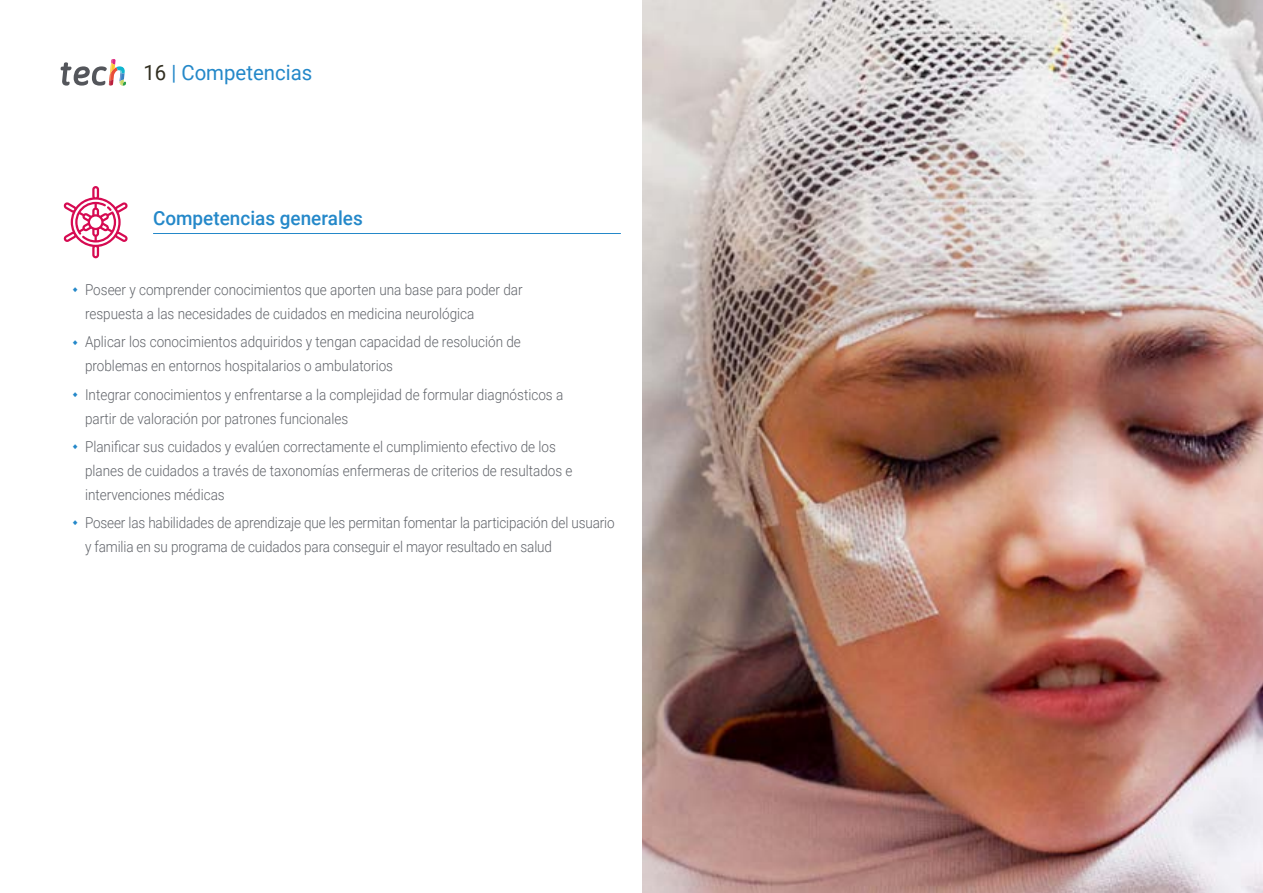
<style>
.page{position:relative;width:1263px;height:893px;background:#fff}
.page>*{position:absolute;margin:0;border:0;box-sizing:border-box;transform-origin:0 0}
.t1{font:21px "Roboto";color:#2488c9}
.t2{font:500 19.5px "Roboto";color:#2488c9}
.t3{font:300 15px/24px "Roboto";color:#61646a;scale:.9 1}
.s1{color:#312e20}
</style>
<div class="page">
<hr style="left:153px;top:233px;width:468px;height:1px;background:#2488c9">
<svg style="left:63px;top:186px;width:65px;height:72px"></svg>
<svg style="left:61px;top:59px;width:65px;height:27px"></svg>
<img style="left:642px;top:0;width:621px;height:893px">
<h1 class="t1" style="left:144px;top:57px;width:170px"><span class="s1">16</span> | Competencias</h1>
<h2 class="t2" style="left:153px;top:205px;width:211px">Competencias generales</h2>
<p class="t3" style="left:85px;top:277px;width:488px">Poseer y comprender conocimientos que aporten una base para poder dar respuesta a las necesidades de cuidados en medicina neurológica</p>
<p class="t3" style="left:85px;top:329px;width:486px">Aplicar los conocimientos adquiridos y tengan capacidad de resolución de problemas en entornos hospitalarios o ambulatorios</p>
<p class="t3" style="left:85px;top:382px;width:533px">Integrar conocimientos y enfrentarse a la complejidad de formular diagnósticos a partir de valoración por patrones funcionales</p>
<p class="t3" style="left:85px;top:434px;width:543px">Planificar sus cuidados y evalúen correctamente el cumplimiento efectivo de los planes de cuidados a través de taxonomías enfermeras de criterios de resultados e intervenciones médicas</p>
<p class="t3" style="left:85px;top:510px;width:590px">Poseer las habilidades de aprendizaje que les permitan fomentar la participación del usuario y familia en su programa de cuidados para conseguir el mayor resultado en salud</p>
</div>
